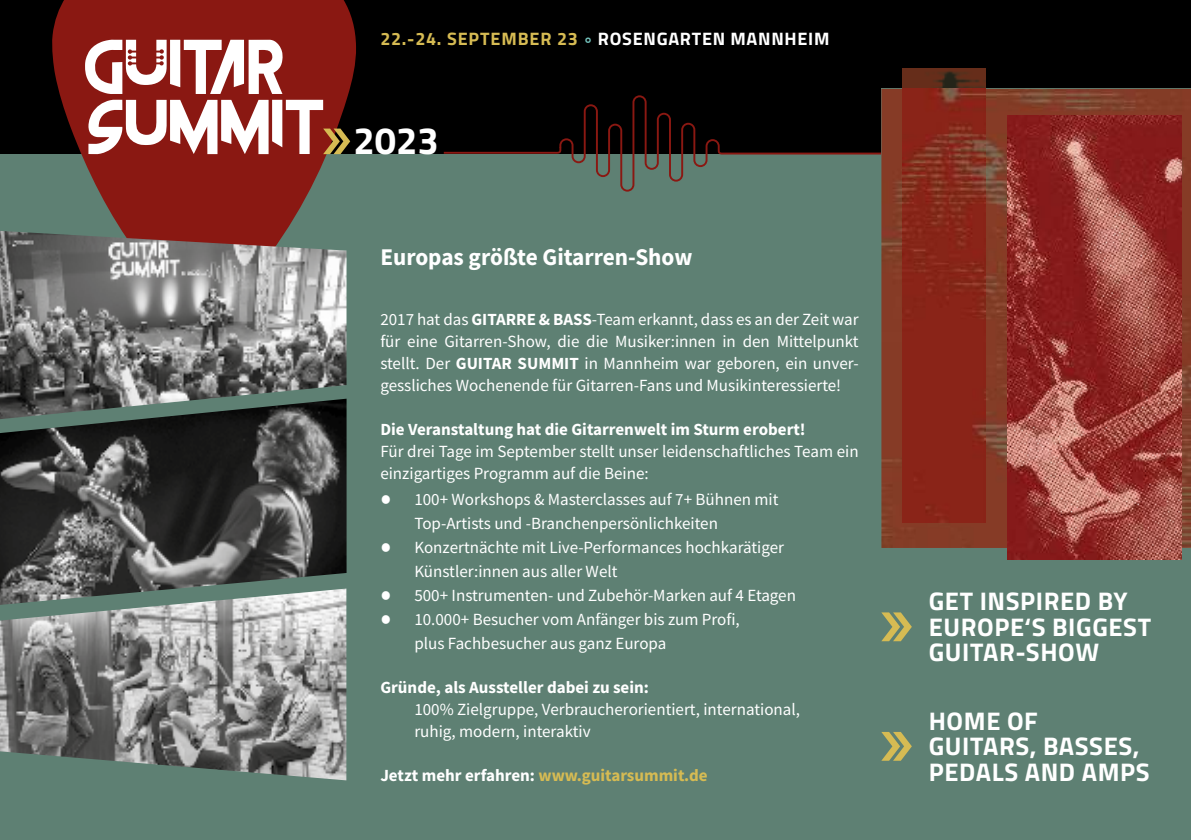
<style>
.page{position:relative;width:1191px;height:840px;background:#fff}
.page>*{position:absolute;margin:0;border:0;box-sizing:border-box;transform-origin:0 0}
.t1{font:700 38px "Titillium Web";color:#fff}
.t2{font:700 25.4px/25.4px "Titillium Web";letter-spacing:.025em;color:#fff}
.t3{font:700 24px "Source Sans Pro";color:#fff}
.t4{font:700 18px "Titillium Web";letter-spacing:.04em;color:#fff}
.t5{font:17px/22px "Source Sans Pro";color:#fff}
.t6{font:700 17px "Source Sans Pro";color:#fff}
.t7{font:700 17px "Source Sans Pro";color:#d6bb53}
.s1{color:#d6bb53}
.s2{color:#75c5bf}
.s3{font-weight:700}
.s4{font-size:36px}
.s5{color:#fff}
</style>
<div class="page">
<div style="left:0;top:0;width:1191px;height:839px;background:#5e8073"></div>
<div style="left:0;top:0;width:1191px;height:153px;background:#000"></div>
<svg style="left:444px;top:95px;width:437px;height:96px"></svg>
<img style="left:881px;top:89px;width:310px;height:458px">
<img style="left:1007px;top:115px;width:174px;height:444px">
<img style="left:902px;top:69px;width:83px;height:453px">
<svg style="left:881px;top:612px;width:31px;height:29px"></svg>
<svg style="left:881px;top:732px;width:31px;height:28px"></svg>
<img style="left:0;top:419px;width:346px;height:169px">
<svg style="left:51px;top:0;width:305px;height:304px;fill:#8a1812"></svg>
<svg style="left:85px;top:40px;width:265px;height:114px"></svg>
<img style="left:0;top:588px;width:346px;height:192px">
<img style="left:0;top:231px;width:346px;height:188px">
<p class="t4" style="left:380px;top:32px;width:450px"><span class="s1">22.-24. SEPTEMBER 23</span> <span class="s2">°</span> ROSENGARTEN MANNHEIM</p>
<h1 class="t1" style="left:353px;top:128px;width:87px">2023</h1>
<h3 class="t3" style="left:380px;top:241px;width:313px">Europas größte Gitarren-Show</h3>
<p class="t5" style="left:380px;top:309px;width:480px;text-align:justify">2017 hat das <span class="s3">GITARRE &amp; BASS</span>-Team erkannt, dass es an der Zeit war für eine Gitarren-Show, die die Musiker:innen in den Mittelpunkt stellt. Der <span class="s3">GUITAR SUMMIT</span> in Mannheim war geboren, ein unver&shy;gessliches Wochenende für Gitarren-Fans und Musikinteressierte!</p>
<p class="t6" style="left:380px;top:418px;width:427px">Die Veranstaltung hat die Gitarrenwelt im Sturm erobert!</p>
<p class="t5" style="left:380px;top:441px;width:480px">Für drei Tage im September stellt unser leidenschaftliches Team ein einzigartiges Programm auf die Beine:</p>
<p class="t5" style="left:380px;top:488px;width:400px"><span class="s4">ï</span> 100+ Workshops &amp; Masterclasses auf 7+ Bühnen mit</p>
<p class="t5" style="left:414px;top:512px;width:305px">Top-Artists und -Branchenpersönlichkeiten</p>
<p class="t5" style="left:380px;top:536px;width:405px"><span class="s4">ï</span> Konzertnächte mit Live-Performances hochkarätiger</p>
<p class="t5" style="left:414px;top:560px;width:205px">Künstler:innen aus aller Welt</p>
<p class="t5" style="left:380px;top:584px;width:417px"><span class="s4">ï</span> 500+ Instrumenten- und Zubehör-Marken auf 4 Etagen</p>
<p class="t5" style="left:380px;top:608px;width:361px"><span class="s4">ï</span> 10.000+ Besucher vom Anfänger bis zum Profi,</p>
<p class="t5" style="left:414px;top:632px;width:253px">plus Fachbesucher aus ganz Europa</p>
<p class="t6" style="left:380px;top:675px;width:270px">Gründe, als Aussteller dabei zu sein:</p>
<p class="t5" style="left:414px;top:698px;width:387px">100% Zielgruppe, Verbraucherorientiert, international, ruhig, modern, interaktiv</p>
<p class="t7" style="left:380px;top:763px;width:329px"><span class="s5">Jetzt mehr erfahren:</span> www.guitarsummit.de</p>
<h2 class="t2" style="left:928px;top:589px;width:224px">GET INSPIRED BY<br>EUROPE‘S BIGGEST<br>GUITAR-SHOW</h2>
<h2 class="t2" style="left:928px;top:709px;width:222px">HOME OF<br>GUITARS, BASSES,<br>PEDALS AND AMPS</h2>
</div>
